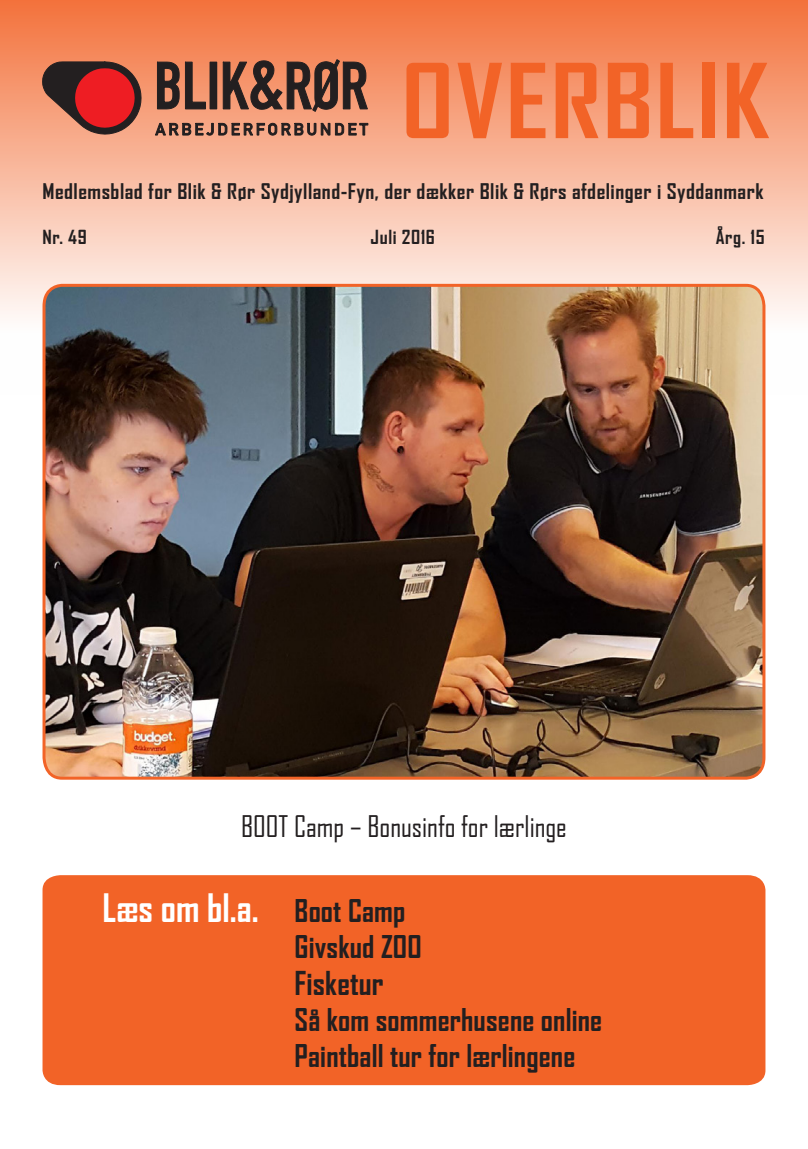
<style>
.page{position:relative;width:808px;height:1149px;background:#fff}
.page>*{position:absolute;margin:0;border:0;box-sizing:border-box;transform-origin:0 0}
.t1{font:700 98.55px "Agency FB";letter-spacing:.015em;color:#f26327;scale:1.11 1}
.t2{font:700 37.5px "Agency FB";color:#fff}
.t3{font:700 31.5px "Agency FB";letter-spacing:.005em;color:#231f20}
.t4{font:700 30px/36px "Agency FB";letter-spacing:.005em;color:#231f20}
.t5{font:28.5px "Agency FB";color:#231f20}
.t6{font:700 20.7px "Agency FB";letter-spacing:.025em;color:#231f20;scale:1.05 1}
.t7{font:700 18.6px "Agency FB";letter-spacing:.03em;color:#231f20;scale:1.05 1}
.s1{font-size:30px;color:#231f20}
</style>
<div class="page">
<div style="left:0;top:0;width:808px;height:394px;background:linear-gradient(to bottom,#f37540,#fff)"></div>
<svg style="left:155px;top:123px;width:213px;height:12px"></svg>
<svg style="left:157px;top:62px;width:22px;height:47px"></svg>
<svg style="left:185px;top:62px;width:21px;height:47px"></svg>
<div style="left:210px;top:62px;width:7px;height:47px;background:#231f20"></div>
<svg style="left:223px;top:59px;width:145px;height:53px"></svg>
<img style="left:41px;top:282px;width:726px;height:498px">
<div style="left:43px;top:875px;width:722px;height:209px;background:#f26327"></div>
<svg style="left:42px;top:62px;width:99px;height:72px"></svg>
<h1 class="t1" style="left:401px;top:40px;width:333px">OVERBLIK</h1>
<p class="t6" style="left:43px;top:178px;width:688px">Medlemsblad for Blik &amp; Rør Sydjylland-Fyn, der dækker Blik &amp; Rørs afdelinger i Syddanmark</p>
<p class="t7" style="left:43px;top:225px;width:44px">Nr. 49</p>
<p class="t7" style="left:371px;top:225px;width:63px">Juli 2016</p>
<p class="t7" style="left:716px;top:225px;width:48px">Årg. 15</p>
<h3 class="t5" style="left:241px;top:808px;width:327px">BOOT Camp – Bonusinfo for lærlinge</h3>
<h2 class="t2" style="left:103px;top:883px;width:304px">Læs om bl.a. <span class="s1">Boot Camp</span></h2>
<h3 class="t4" style="left:295px;top:927px;width:129px">Givskud ZOO</h3>
<h3 class="t3" style="left:295px;top:963px;width:91px">Fisketur</h3>
<h3 class="t4" style="left:295px;top:1001px;width:309px">Så kom sommerhusene online<br>Paintball tur for lærlingene</h3>
</div>
